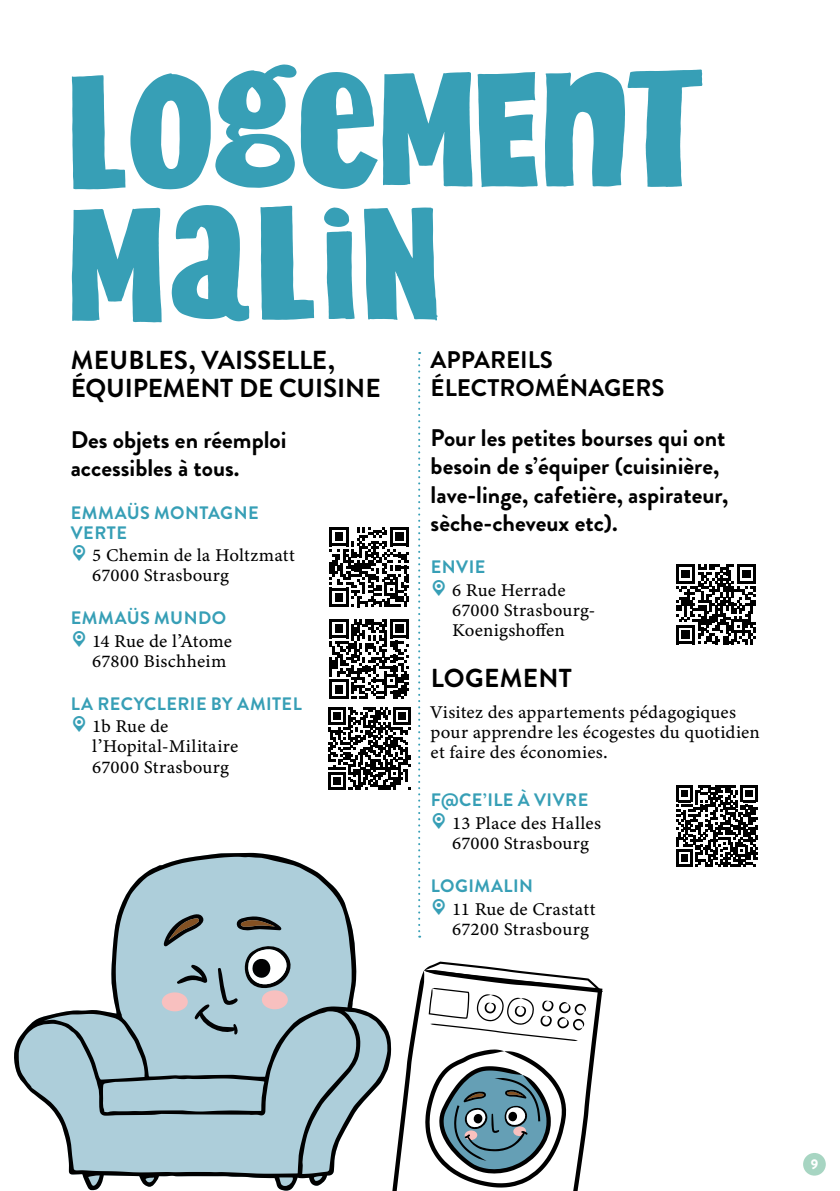
<style>
.page{position:relative;width:840px;height:1191px;background:#fff}
.page>*{position:absolute;margin:0;border:0;box-sizing:border-box;transform-origin:0 0}
.t1{font:700 26px/28px "Brandon Grotesque";letter-spacing:-.005em;color:#000}
.t2{font:700 24px/28px "Brandon Grotesque";color:#000}
.t3{font:18px/20px "Minion Variable Concept";letter-spacing:.01em;color:#000}
.t4{font:700 18px/20px "Brandon Grotesque";letter-spacing:.025em;color:#379fb6}
.t5{font:900 14px "Brandon Grotesque";color:#fff}
.s1{font-family:"Web Hosting Hub Glyphs";font-size:16px;color:#379fb6}
</style>
<div class="page">
<div style="left:802px;top:1153px;width:23px;height:22px;background:#a7d5c2;border-radius:50%"></div>
<svg style="left:676px;top:564px;width:79px;height:80px"></svg>
<svg style="left:329px;top:527px;width:80px;height:80px"></svg>
<svg style="left:329px;top:619px;width:80px;height:80px"></svg>
<svg style="left:328px;top:707px;width:82px;height:82px"></svg>
<svg style="left:676px;top:785px;width:81px;height:82px"></svg>
<svg style="left:418px;top:352px;width:2px;height:585px"></svg>
<svg style="left:391px;top:973px;width:206px;height:218px"></svg>
<svg style="left:423px;top:961px;width:179px;height:80px"></svg>
<svg style="left:425px;top:1049px;width:141px;height:138px"></svg>
<svg style="left:172px;top:205px;width:77px;height:116px"></svg>
<svg style="left:324px;top:207px;width:30px;height:112px"></svg>
<svg style="left:72px;top:208px;width:90px;height:114px"></svg>
<svg style="left:260px;top:206px;width:54px;height:114px"></svg>
<svg style="left:364px;top:207px;width:73px;height:114px"></svg>
<svg style="left:545px;top:69px;width:157px;height:118px"></svg>
<svg style="left:72px;top:64px;width:465px;height:125px"></svg>
<svg style="left:14px;top:853px;width:377px;height:337px;fill:#adceda"></svg>
<svg style="left:163px;top:911px;width:131px;height:124px;background:#9db3bb"></svg>
<h1 class="t1" style="left:71px;top:346px;width:311px">MEUBLES, VAISSELLE,<br>ÉQUIPEMENT DE CUISINE</h1>
<h2 class="t2" style="left:71px;top:426px;width:217px">Des objets en réemploi accessibles à tous.</h2>
<p class="t4" style="left:71px;top:502px;width:189px">EMMAÜS MONTAGNE<br>VERTE</p>
<p class="t3" style="left:92px;top:545px;width:204px;text-indent:-22px"><span class="s1">ӎ</span> 5 Chemin de la Holtzmatt<br>67000 Strasbourg</p>
<p class="t4" style="left:71px;top:608px;width:157px">EMMAÜS MUNDO</p>
<p class="t3" style="left:92px;top:631px;width:141px;text-indent:-22px"><span class="s1">ӎ</span> 14 Rue de l’Atome<br>67800 Bischheim</p>
<p class="t4" style="left:71px;top:693px;width:232px">LA RECYCLERIE BY AMITEL</p>
<p class="t3" style="left:92px;top:716px;width:147px;text-indent:-22px"><span class="s1">ӎ</span> 1b Rue de l’Hopital-Militaire<br>67000 Strasbourg</p>
<h2 class="t2" style="left:430px;top:346px;width:235px">APPAREILS<br>ÉLECTROMÉNAGERS</h2>
<h2 class="t2" style="left:430px;top:424px;width:299px">Pour les petites bourses qui ont besoin de s’équiper (cuisinière, lave-linge, cafetière, aspirateur, sèche-cheveux etc).</h2>
<p class="t4" style="left:430px;top:557px;width:56px">ENVIE</p>
<p class="t3" style="left:452px;top:580px;width:144px;text-indent:-22px"><span class="s1">ӎ</span> 6 Rue Herrade<br>67000 Strasbourg-<br>Koenigshoffen</p>
<h1 class="t1" style="left:430px;top:664px;width:142px">LOGEMENT</h1>
<p class="t3" style="left:430px;top:702px;width:331px">Visitez des appartements pédagogiques pour apprendre les écogestes du quotidien et faire des économies.</p>
<p class="t4" style="left:430px;top:790px;width:159px">F@CE’ILE À VIVRE</p>
<p class="t3" style="left:430px;top:813px;width:172px;text-align:center"><span class="s1">ӎ</span> 13 Place des Halles<br>67000 Strasbourg</p>
<p class="t4" style="left:430px;top:876px;width:104px">LOGIMALIN</p>
<p class="t3" style="left:452px;top:899px;width:145px;text-indent:-22px"><span class="s1">ӎ</span> 11 Rue de Crastatt<br>67200 Strasbourg</p>
<p class="t5" style="left:810px;top:1153px;width:9px">9</p>
</div>
